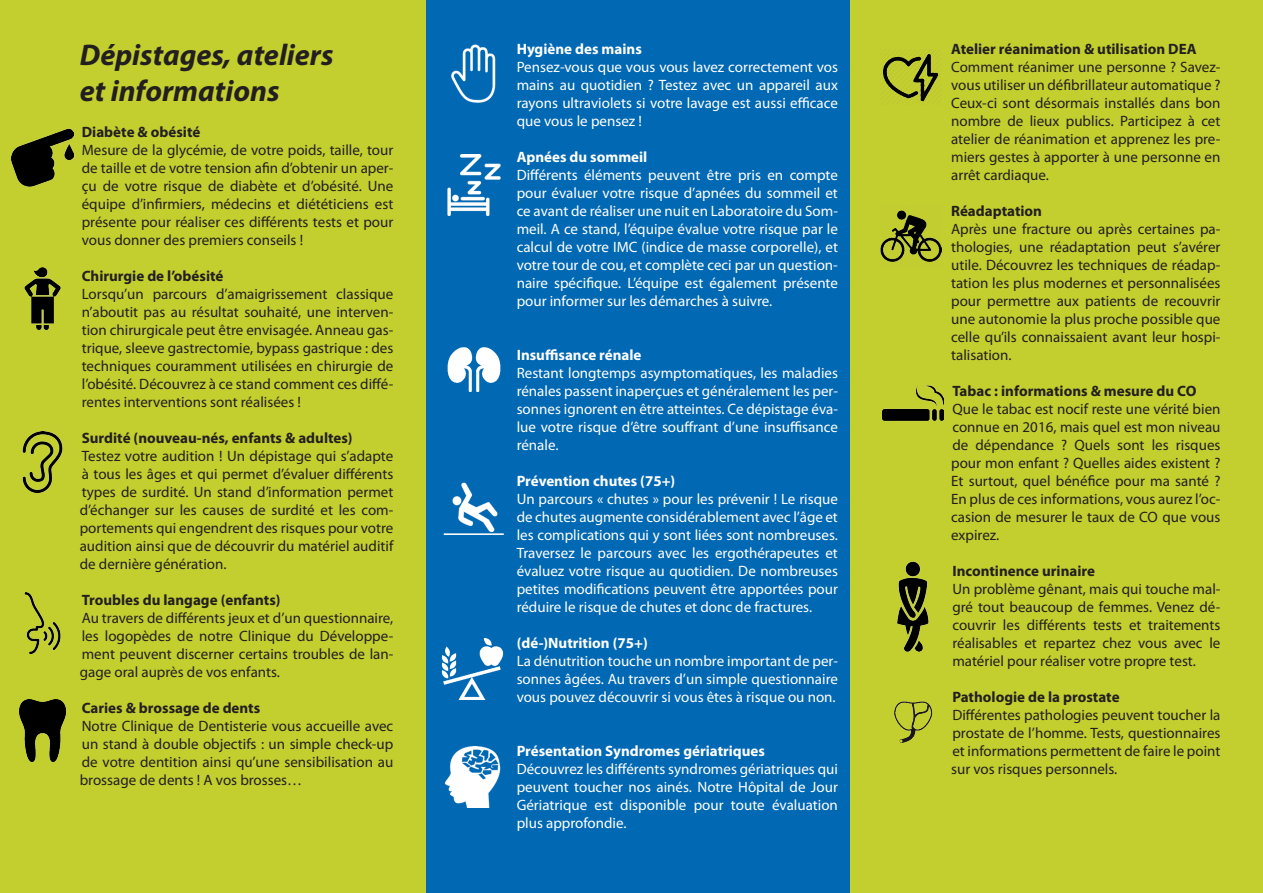
<style>
.page{position:relative;width:1263px;height:893px;background:#fff}
.page>*{position:absolute;margin:0;border:0;box-sizing:border-box;transform-origin:0 0}
.t1{font:italic 700 30px/36px "Myriad Pro";color:#231f20}
.t2{font:15px/18px "Myriad Pro";color:#231f20;text-align:justify}
.t3{font:15px/18px "Myriad Pro";color:#fff;text-align:justify}
.t4{font:700 15px "Myriad Pro";color:#231f20}
.t5{font:700 15px "Myriad Pro";color:#fff}
</style>
<div class="page">
<div style="left:425px;top:0;width:425px;height:893px;background:#0168b3"></div>
<div style="left:0;top:0;width:425px;height:893px;background:#c3ce2f"></div>
<div style="left:850px;top:0;width:413px;height:893px;background:#c3ce2f"></div>
<img style="left:12px;top:128px;width:61px;height:59px">
<img style="left:24px;top:268px;width:37px;height:61px">
<img style="left:22px;top:431px;width:41px;height:62px">
<img style="left:24px;top:592px;width:37px;height:62px">
<img style="left:18px;top:700px;width:49px;height:61px">
<img style="left:451px;top:44px;width:45px;height:59px">
<img style="left:447px;top:154px;width:54px;height:62px">
<img style="left:447px;top:347px;width:54px;height:45px">
<img style="left:443px;top:482px;width:61px;height:53px">
<img style="left:442px;top:638px;width:61px;height:62px">
<img style="left:444px;top:746px;width:57px;height:62px">
<img style="left:882px;top:54px;width:57px;height:48px">
<img style="left:880px;top:210px;width:61px;height:52px">
<img style="left:882px;top:385px;width:62px;height:37px">
<img style="left:897px;top:561px;width:32px;height:90px">
<img style="left:894px;top:701px;width:39px;height:43px">
<h1 class="t1" style="left:80px;top:36px;width:255px">Dépistages, ateliers et informations</h1>
<p class="t4" style="left:82px;top:122px;width:120px">Diabète &amp; obésité</p>
<p class="t2" style="left:82px;top:141px;width:313px">Mesure de la glycémie, de votre poids, taille, tour de taille et de votre tension afin d’obtenir un aper&shy;çu de votre risque de diabète et d’obésité. Une équipe d’infirmiers, médecins et diététiciens est présente pour réaliser ces différents tests et pour vous donner des premiers conseils !</p>
<p class="t4" style="left:82px;top:266px;width:143px">Chirurgie de l’obésité</p>
<p class="t2" style="left:82px;top:285px;width:313px">Lorsqu’un parcours d’amaigrissement classique n’aboutit pas au résultat souhaité, une interven&shy;tion chirurgicale peut être envisagée. Anneau gas&shy;trique, sleeve gastrectomie, bypass gastrique : des techniques couramment utilisées en chirurgie de l’obésité. Découvrez à ce stand comment ces diffé&shy;rentes interventions sont réalisées !</p>
<p class="t4" style="left:82px;top:428px;width:272px">Surdité (nouveau-nés, enfants &amp; adultes)</p>
<p class="t2" style="left:80px;top:447px;width:315px">Testez votre audition ! Un dépistage qui s’adapte à tous les âges et qui permet d’évaluer différents types de surdité. Un stand d’information permet d’échanger sur les causes de surdité et les com&shy;portements qui engendrent des risques pour votre audition ainsi que de découvrir du matériel auditif de dernière génération.</p>
<p class="t4" style="left:82px;top:590px;width:200px">Troubles du langage (enfants)</p>
<p class="t2" style="left:80px;top:609px;width:315px">Au travers de différents jeux et d’un questionnaire, les logopèdes de notre Clinique du Développe&shy;ment peuvent discerner certains troubles de lan&shy;gage oral auprès de vos enfants.</p>
<p class="t4" style="left:82px;top:698px;width:180px">Caries &amp; brossage de dents</p>
<p class="t2" style="left:80px;top:717px;width:315px">Notre Clinique de Dentisterie vous accueille avec un stand à double objectifs : un simple check-up de votre dentition ainsi qu’une sensibilisation au brossage de dents ! A vos brosses…</p>
<p class="t5" style="left:517px;top:39px;width:127px">Hygiène des mains</p>
<p class="t3" style="left:517px;top:58px;width:323px">Pensez-vous que vous vous lavez correctement vos mains au quotidien ? Testez avec un appareil aux rayons ultraviolets si votre lavage est aussi efficace que vous le pensez !</p>
<p class="t5" style="left:517px;top:147px;width:132px">Apnées du sommeil</p>
<p class="t3" style="left:517px;top:166px;width:323px">Différents éléments peuvent être pris en compte pour évaluer votre risque d’apnées du sommeil et ce avant de réaliser une nuit en Laboratoire du Som&shy;meil. A ce stand, l’équipe évalue votre risque par le calcul de votre IMC (indice de masse corporelle), et votre tour de cou, et complète ceci par un question&shy;naire spécifique. L’équipe est également présente pour informer sur les démarches à suivre.</p>
<p class="t5" style="left:517px;top:345px;width:126px">Insuffisance rénale</p>
<p class="t3" style="left:517px;top:364px;width:323px">Restant longtemps asymptomatiques, les maladies rénales passent inaperçues et généralement les per&shy;sonnes ignorent en être atteintes. Ce dépistage éva&shy;lue votre risque d’être souffrant d’une insuffisance rénale.</p>
<p class="t5" style="left:517px;top:471px;width:160px">Prévention chutes (75+)</p>
<p class="t3" style="left:517px;top:490px;width:323px">Un parcours « chutes » pour les prévenir ! Le risque de chutes augmente considérablement avec l’âge et les complications qui y sont liées sont nombreuses.<br>Traversez le parcours avec les ergothérapeutes et évaluez votre risque au quotidien. De nombreuses petites modifications peuvent être apportées pour réduire le risque de chutes et donc de fractures.</p>
<p class="t5" style="left:517px;top:633px;width:133px">(dé-)Nutrition (75+)</p>
<p class="t3" style="left:517px;top:652px;width:323px">La dénutrition touche un nombre important de per&shy;sonnes âgées. Au travers d’un simple questionnaire vous pouvez découvrir si vous êtes à risque ou non.</p>
<p class="t5" style="left:517px;top:741px;width:250px">Présentation Syndromes gériatriques</p>
<p class="t3" style="left:517px;top:760px;width:323px">Découvrez les différents syndromes gériatriques qui peuvent toucher nos ainés. Notre Hôpital de Jour Gériatrique est disponible pour toute évaluation plus approfondie.</p>
<p class="t4" style="left:951px;top:39px;width:247px">Atelier réanimation &amp; utilisation DEA</p>
<p class="t2" style="left:951px;top:58px;width:271px">Comment réanimer une personne ? Savez&shy;vous utiliser un défibrillateur automatique ?<br>Ceux-ci sont désormais installés dans bon nombre de lieux publics. Participez à cet atelier de réanimation et apprenez les pre&shy;miers gestes à apporter à une personne en arrêt cardiaque.</p>
<p class="t4" style="left:951px;top:201px;width:92px">Réadaptation</p>
<p class="t2" style="left:951px;top:220px;width:271px">Après une fracture ou après certaines pa&shy;thologies, une réadaptation peut s’avérer utile. Découvrez les techniques de réadap&shy;tation les plus modernes et personnalisées pour permettre aux patients de recouvrir une autonomie la plus proche possible que celle qu’ils connaissaient avant leur hospi&shy;talisation.</p>
<p class="t4" style="left:952px;top:381px;width:246px">Tabac : informations &amp; mesure du CO</p>
<p class="t2" style="left:951px;top:400px;width:271px">Que le tabac est nocif reste une vérité bien connue en 2016, mais quel est mon niveau de dépendance ? Quels sont les risques pour mon enfant ? Quelles aides existent ?<br>Et surtout, quel bénéfice pour ma santé ?<br>En plus de ces informations, vous aurez l’oc&shy;casion de mesurer le taux de CO que vous expirez.</p>
<p class="t4" style="left:952px;top:561px;width:144px">Incontinence urinaire</p>
<p class="t2" style="left:952px;top:580px;width:270px">Un problème gênant, mais qui touche mal&shy;gré tout beaucoup de femmes. Venez dé&shy;couvrir les différents tests et traitements réalisables et repartez chez vous avec le matériel pour réaliser votre propre test.</p>
<p class="t4" style="left:952px;top:687px;width:169px">Pathologie de la prostate</p>
<p class="t2" style="left:951px;top:706px;width:271px">Différentes pathologies peuvent toucher la prostate de l’homme. Tests, questionnaires et informations permettent de faire le point sur vos risques personnels.</p>
</div>
